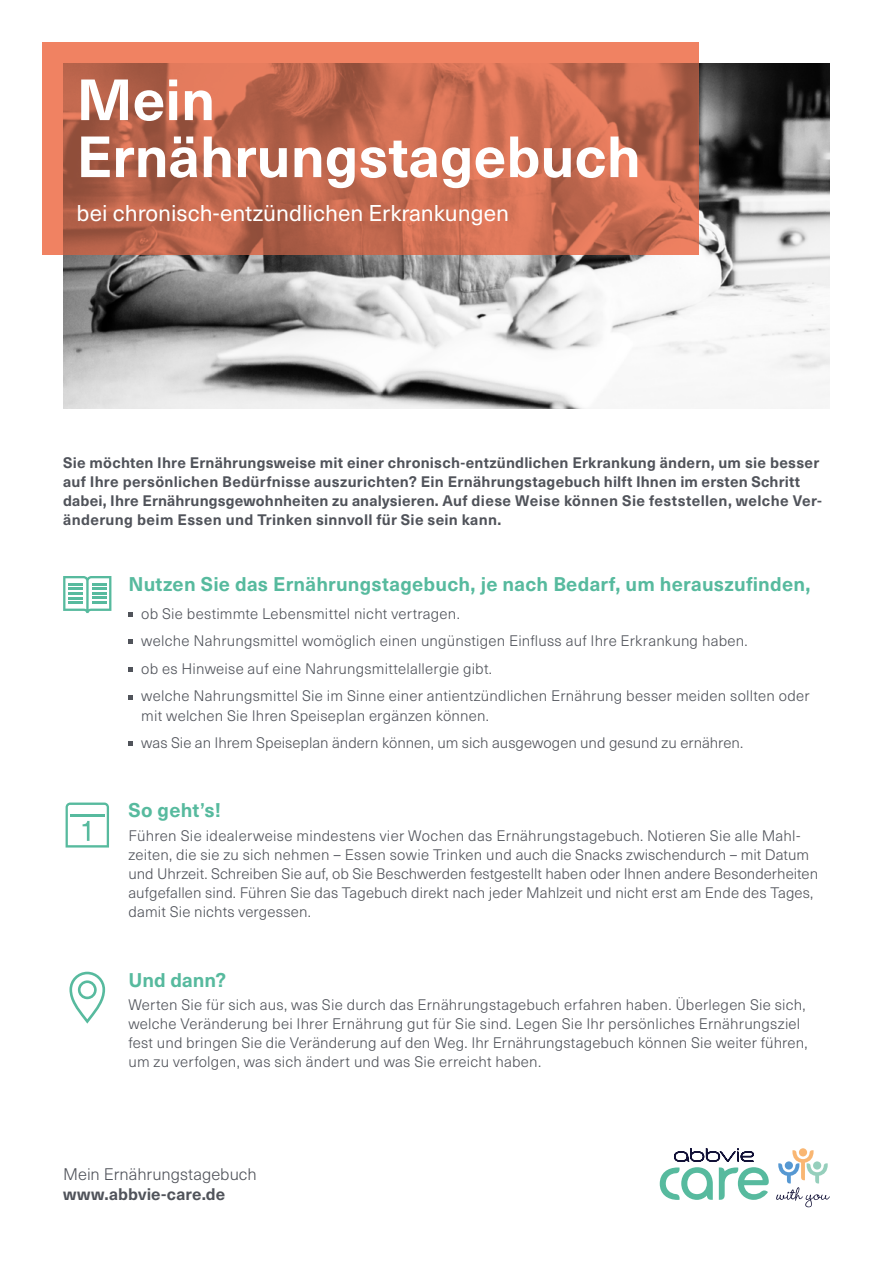
<style>
.page{position:relative;width:893px;height:1263px;background:#fff}
.page>*{position:absolute;margin:0;border:0;box-sizing:border-box;transform-origin:0 0}
.t1{font:700 57px/57px "Neue Haas Unica Pro";color:#fff}
.t2{font:22.5px "Neue Haas Unica Pro";color:#fff}
.C1{font:700 19.5px "Neue Haas Unica Pro";letter-spacing:.01em;color:#57ba9e}
.C1-2{font:300 16.5px "Neue Haas Unica Pro";color:#50535a}
.C1-3{font:700 16.5px "Neue Haas Unica Pro";letter-spacing:.005em;color:#50535a}
.C1-4{font:300 15px/19.2px "Neue Haas Unica Pro";letter-spacing:.01em;color:#50535a}
.Copy_1{font:300 15px/19.2px "Neue Haas Unica Pro";letter-spacing:.015em;color:#50535a}
.C1-5{font:700 15px/19.2px "Neue Haas Unica Pro";letter-spacing:.015em;color:#50535a}
</style>
<div class="page">
<img style="left:63px;top:63px;width:767px;height:345px">
<svg style="left:43px;top:43px;width:656px;height:212px;background:#c76c51"></svg>
<svg style="left:660px;top:1148px;width:109px;height:52px"></svg>
<svg style="left:776px;top:1148px;width:54px;height:59px"></svg>
<svg style="left:128px;top:612px;width:5px;height:4px"></svg>
<svg style="left:128px;top:640px;width:5px;height:4px"></svg>
<svg style="left:128px;top:667px;width:5px;height:4px"></svg>
<svg style="left:128px;top:695px;width:5px;height:4px"></svg>
<svg style="left:128px;top:742px;width:5px;height:4px"></svg>
<svg style="left:63px;top:576px;width:48px;height:37px"></svg>
<hr style="left:92px;top:601px;width:15px;height:3px;background:#57ba9e">
<svg style="left:66px;top:802px;width:43px;height:45px"></svg>
<svg style="left:69px;top:972px;width:36px;height:51px"></svg>
<p class="t1" style="left:77px;top:72px;width:566px">Mein<br>Ernährungstagebuch</p>
<p class="t2" style="left:77px;top:200px;width:434px">bei chronisch-entzündlichen Erkrankungen</p>
<p class="C1-5" style="left:63px;top:453px;width:760px">Sie möchten Ihre Ernährungsweise mit einer chronisch-entzündlichen Erkrankung ändern, um sie besser auf Ihre persönlichen Bedürfnisse auszurichten? Ein Ernährungstagebuch hilft Ihnen im ersten Schritt dabei, Ihre Ernährungsgewohnheiten zu analysieren. Auf diese Weise können Sie feststellen, welche Ver&shy;änderung beim Essen und Trinken sinnvoll für Sie sein kann.</p>
<p class="C1" style="left:128px;top:572px;width:683px">Nutzen Sie das Ernährungstagebuch, je nach Bedarf, um herauszufinden,</p>
<p class="Copy_1" style="left:141px;top:604px;width:320px">ob Sie bestimmte Lebensmittel nicht vertragen.</p>
<p class="Copy_1" style="left:141px;top:631px;width:608px">welche Nahrungsmittel womöglich einen ungünstigen Einfluss auf Ihre Erkrankung haben.</p>
<p class="Copy_1" style="left:141px;top:659px;width:352px">ob es Hinweise auf eine Nahrungsmittelallergie gibt.</p>
<p class="Copy_1" style="left:141px;top:687px;width:670px">welche Nahrungsmittel Sie im Sinne einer antientzündlichen Ernährung besser meiden sollten oder mit welchen Sie Ihren Speiseplan ergänzen können.</p>
<p class="Copy_1" style="left:141px;top:733px;width:603px">was Sie an Ihrem Speiseplan ändern können, um sich ausgewogen und gesund zu ernähren.</p>
<p class="C1" style="left:128px;top:799px;width:94px">So geht’s!</p>
<p class="C1-4" style="left:128px;top:826px;width:691px">Führen Sie idealerweise mindestens vier Wochen das Ernährungstagebuch. Notieren Sie alle Mahl&shy;zeiten, die sie zu sich nehmen – Essen sowie Trinken und auch die Snacks zwischendurch – mit Datum und Uhrzeit. Schreiben Sie auf, ob Sie Beschwerden festgestellt haben oder Ihnen andere Besonderheiten aufgefallen sind. Führen Sie das Tagebuch direkt nach jeder Mahlzeit und nicht erst am Ende des Tages, damit Sie nichts vergessen.</p>
<p class="C1" style="left:128px;top:968px;width:99px">Und dann?</p>
<p class="C1-4" style="left:128px;top:995px;width:681px">Werten Sie für sich aus, was Sie durch das Ernährungstagebuch erfahren haben. Überlegen Sie sich, welche Veränderung bei Ihrer Ernährung gut für Sie sind. Legen Sie Ihr persönliches Ernährungsziel fest und bringen Sie die Veränderung auf den Weg. Ihr Ernährungstagebuch können Sie weiter führen, um zu verfolgen, was sich ändert und was Sie erreicht haben.</p>
<p class="C1-2" style="left:63px;top:1165px;width:195px">Mein Ernährungstagebuch</p>
<p class="C1-3" style="left:63px;top:1184px;width:164px">www.abbvie-care.de</p>
</div>
